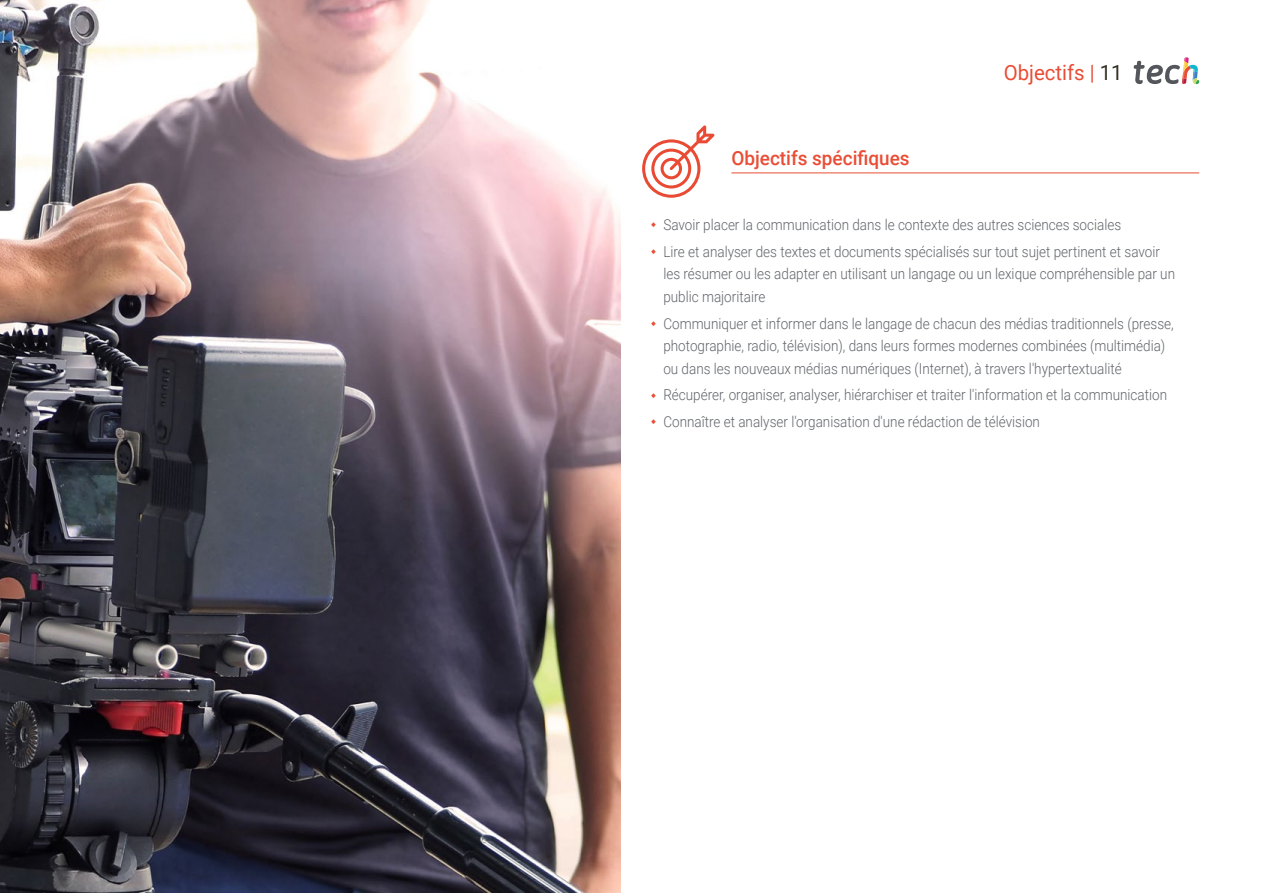
<style>
.page{position:relative;width:1263px;height:893px;background:#fff}
.page>*{position:absolute;margin:0;border:0;box-sizing:border-box;transform-origin:0 0}
.t1{font:21px "Roboto";color:#e94d35}
.t2{font:500 19.5px "Roboto";color:#e94d35}
.t3{font:300 15px/22.5px "Roboto";color:#61646a;scale:.9 1}
.s1{color:#312e20}
</style>
<div class="page">
<svg style="left:642px;top:125px;width:72px;height:73px"></svg>
<hr style="left:731px;top:173px;width:468px;height:1px;background:#e94d35">
<svg style="left:1134px;top:57px;width:65px;height:27px"></svg>
<img style="left:0;top:0;width:621px;height:893px">
<h2 class="t2" style="left:731px;top:144px;width:180px">Objectifs spécifiques</h2>
<h1 class="t1" style="left:1004px;top:57px;width:120px">Objectifs | <span class="s1">11</span></h1>
<p class="t3" style="left:663px;top:211px;width:553px;line-height:26.7px">Savoir placer la communication dans le contexte des autres sciences sociales<br>Lire et analyser des textes et documents spécialisés sur tout sujet pertinent et savoir</p>
<p class="t3" style="left:663px;top:262px;width:570px">les résumer ou les adapter en utilisant un langage ou un lexique compréhensible par un public majoritaire</p>
<p class="t3" style="left:663px;top:311px;width:569px">Communiquer et informer dans le langage de chacun des médias traditionnels (presse, photographie, radio, télévision), dans leurs formes modernes combinées (multimédia) ou dans les nouveaux médias numériques (Internet), à travers l'hypertextualité</p>
<p class="t3" style="left:663px;top:381px;width:561px;line-height:26.7px">Récupérer, organiser, analyser, hiérarchiser et traiter l'information et la communication<br>Connaître et analyser l'organisation d'une rédaction de télévision</p>
</div>
